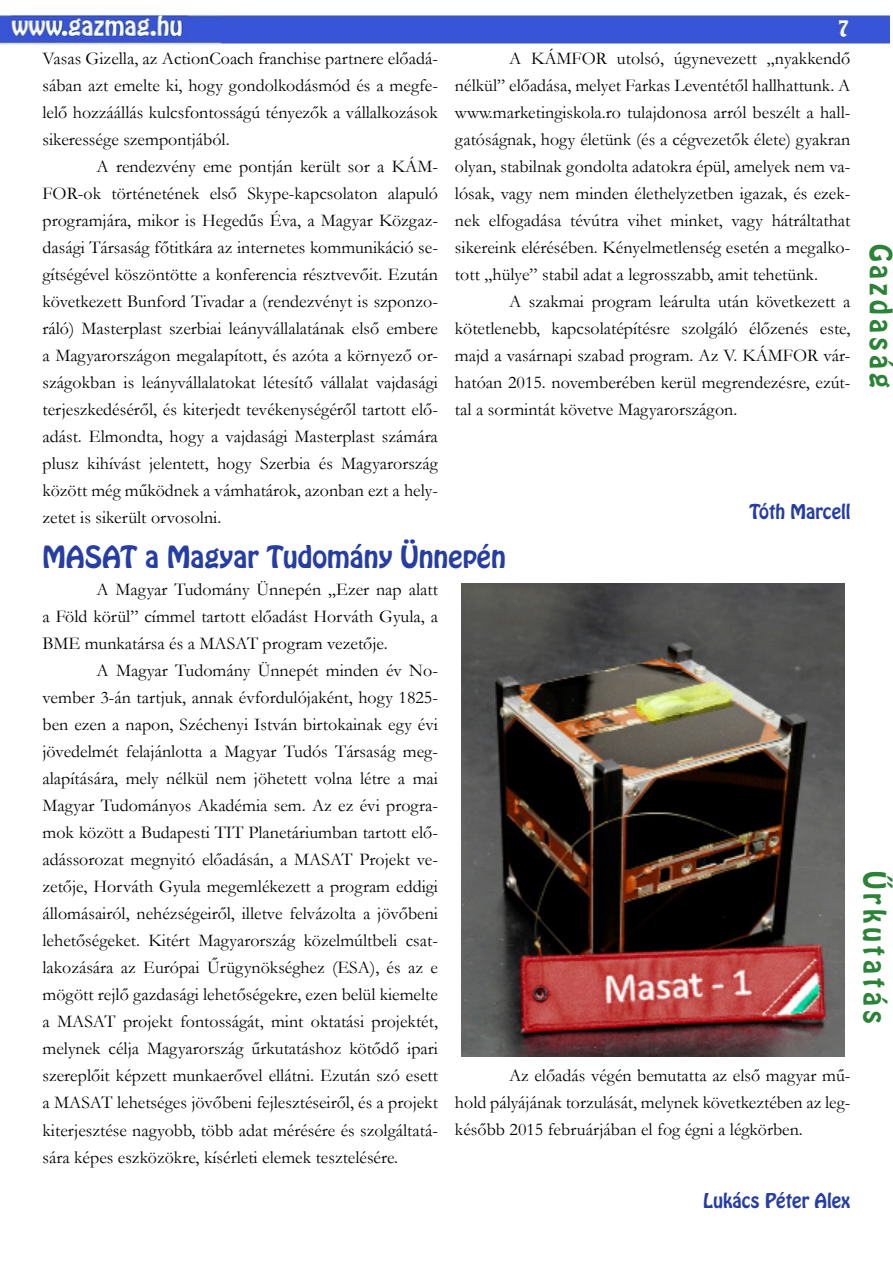
<style>
.page{position:relative;width:893px;height:1263px;background:#fff}
.page>*{position:absolute;margin:0;border:0;box-sizing:border-box;transform-origin:0 0}
.t1{font:27px "Hobo Std";color:#263ea4}
.t2{font:27px "Hobo Std Shady";letter-spacing:.15em;color:#2a8336}
.t3{font:27px "Hobo Std";letter-spacing:.15em;color:#2a8336}
.t4{font:18px/27px "Garamond";color:#000;text-align:justify}
.t5{font:18px "Hobo Std";color:#263ea4}
</style>
<div class="page">
<img style="left:0;top:11px;width:890px;height:33px">
<img style="left:461px;top:584px;width:383px;height:472px">
<p class="t4" style="left:43px;top:44px;width:397px">Vasas Gizella, az ActionCoach franchise partnere előadá&shy;sában azt emelte ki, hogy gondolkodásmód és a megfe&shy;lelő hozzáállás kulcsfontosságú tényezők a vállalkozások sikeressége szempontjából.</p>
<p class="t4" style="left:43px;top:152px;width:397px;text-indent:54px">A rendezvény eme pontján került sor a KÁM-FOR-ok történetének első Skype-kapcsolaton alapuló programjára, mikor is Hegedűs Éva, a Magyar Közgaz&shy;dasági Társaság főtitkára az internetes kommunikáció se&shy;gítségével köszöntötte a konferencia résztvevőit. Ezután következett Bunford Tivadar a (rendezvényt is szponzo&shy;ráló) Masterplast szerbiai leányvállalatának első embere a Magyarországon megalapított, és azóta a környező or&shy;szágokban is leányvállalatokat létesítő vállalat vajdasági terjeszkedéséről, és kiterjedt tevékenységéről tartott elő&shy;adást. Elmondta, hogy a vajdasági Masterplast számára plusz kihívást jelentett, hogy Szerbia és Magyarország között még működnek a vámhatárok, azonban ezt a hely&shy;zetet is sikerült orvosolni.</p>
<p class="t4" style="left:455px;top:44px;width:397px;text-indent:54px">A KÁMFOR utolsó, úgynevezett „nyakkendő nélkül” előadása, melyet Farkas Leventétől hallhattunk. A www.marketingiskola.ro tulajdonosa arról beszélt a hall&shy;gatóságnak, hogy életünk (és a cégvezetők élete) gyakran olyan, stabilnak gondolta adatokra épül, amelyek nem va&shy;lósak, vagy nem minden élethelyzetben igazak, és ezek&shy;nek elfogadása tévútra vihet minket, vagy hátráltathat sikereink elérésében. Kényelmetlenség esetén a megalko&shy;tott „hülye” stabil adat a legrosszabb, amit tehetünk.</p>
<p class="t4" style="left:455px;top:287px;width:397px;text-indent:54px">A szakmai program leárulta után következett a kötetlenebb, kapcsolatépítésre szolgáló élőzenés este, majd a vasárnapi szabad program. Az V. KÁMFOR vár&shy;hatóan 2015. novemberében kerül megrendezésre, ezút&shy;tal a sormintát követve Magyarországon.</p>
<p class="t5" style="left:750px;top:499px;width:102px">Tóth Marcell</p>
<h1 class="t1" style="left:43px;top:539px;width:465px">MASAT a Magyar Tudomány Ünnepén</h1>
<p class="t4" style="left:43px;top:576px;width:397px;text-indent:54px">A Magyar Tudomány Ünnepén „Ezer nap alatt a Föld körül” címmel tartott előadást Horváth Gyula, a BME munkatársa és a MASAT program vezetője.</p>
<p class="t4" style="left:43px;top:657px;width:397px;text-indent:54px">A Magyar Tudomány Ünnepét minden év No&shy;vember 3-án tartjuk, annak évfordulójaként, hogy 1825- ben ezen a napon, Széchenyi István birtokainak egy évi jövedelmét felajánlotta a Magyar Tudós Társaság meg&shy;alapítására, mely nélkül nem jöhetett volna létre a mai Magyar Tudományos Akadémia sem. Az ez évi progra&shy;mok között a Budapesti TIT Planetáriumban tartott elő&shy;adássorozat megnyitó előadásán, a MASAT Projekt ve&shy;zetője, Horváth Gyula megemlékezett a program eddigi állomásairól, nehézségeiről, illetve felvázolta a jövőbeni lehetőségeket. Kitért Magyarország közelmúltbeli csat&shy;lakozására az Európai Űrügynökséghez (ESA), és az e mögött rejlő gazdasági lehetőségekre, ezen belül kiemelte a MASAT projekt fontosságát, mint oktatási projektét, melynek célja Magyarország űrkutatáshoz kötődő ipari szereplőit képzett munkaerővel ellátni. Ezután szó esett a MASAT lehetséges jövőbeni fejlesztéseiről, és a projekt kiterjesztése nagyobb, több adat mérésére és szolgáltatá&shy;sára képes eszközökre, kísérleti elemek tesztelésére.</p>
<p class="t4" style="left:455px;top:1062px;width:397px;text-indent:54px">Az előadás végén bemutatta az első magyar mű&shy;hold pályájának torzulását, melynek következtében az leg&shy;később 2015 februárjában el fog égni a légkörben.</p>
<p class="t5" style="left:703px;top:1188px;width:149px">Lukács Péter Alex</p>
<h1 class="t3" style="left:900px;top:243px;width:146px;rotate:90deg">Gazdaság</h1>
<h1 class="t2" style="left:893px;top:871px;width:154px;rotate:90deg">Űrkutatás</h1>
</div>
